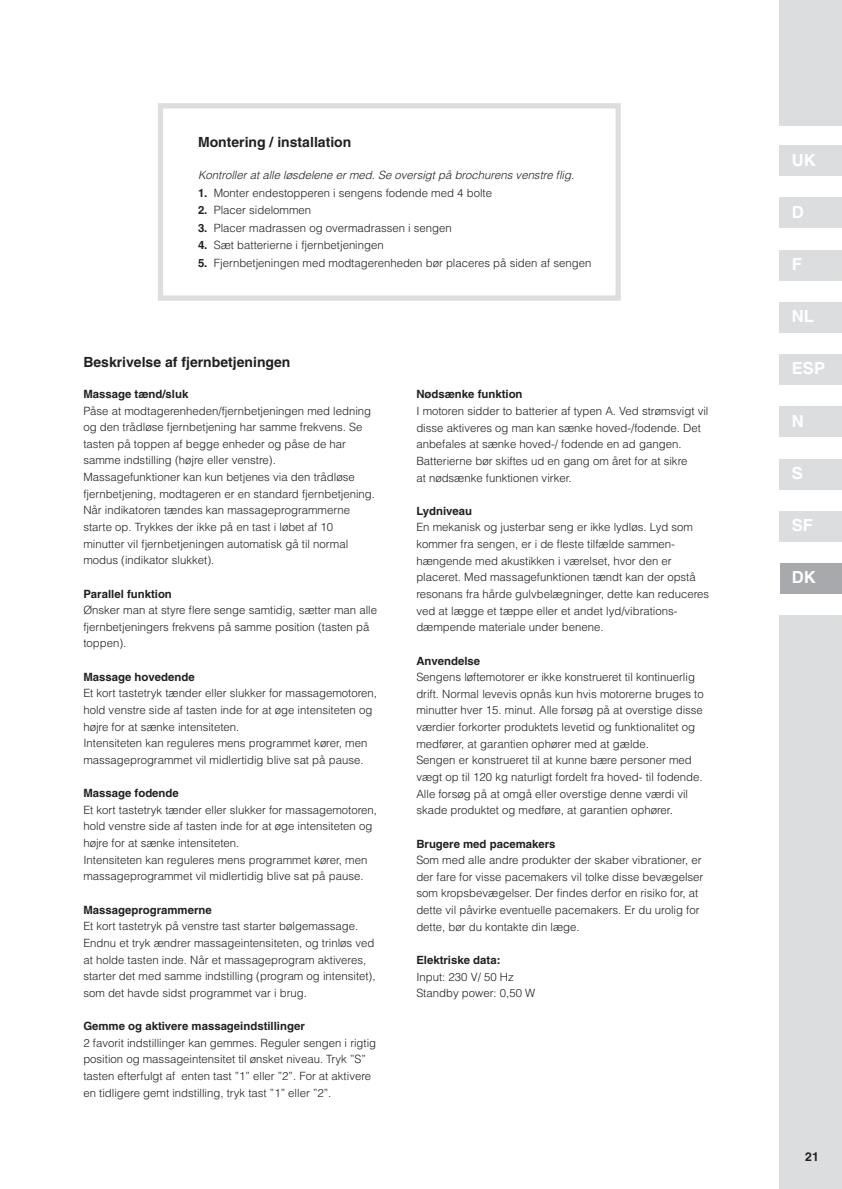
<style>
.page{position:relative;width:842px;height:1189px;background:#fff}
.page>*{position:absolute;margin:0;border:0;box-sizing:border-box;transform-origin:0 0}
.t1{font:700 16.62px "Helvetica";color:#fff}
.t2{font:700 14px "Helvetica";color:#231f20}
.t3{font:700 12.25px "Helvetica";color:#231f20}
.t4{font:300 11.38px/16.6px "Helvetica";color:#231f20}
.t5{font:700 11.38px "Helvetica";color:#231f20}
.t6{font:italic 300 11.38px "Helvetica";color:#231f20}
.s1{font-weight:700}
</style>
<div class="page">
<div style="left:780px;top:563px;width:61px;height:31px;background:#a8a9ad"></div>
<div style="left:779px;top:145px;width:62px;height:31px;background:#dcdddf"></div>
<div style="left:779px;top:198px;width:62px;height:30px;background:#dcdddf"></div>
<div style="left:779px;top:250px;width:62px;height:30px;background:#dcdddf"></div>
<div style="left:779px;top:302px;width:62px;height:31px;background:#dcdddf"></div>
<div style="left:779px;top:354px;width:62px;height:31px;background:#dcdddf"></div>
<div style="left:779px;top:406px;width:62px;height:31px;background:#dcdddf"></div>
<div style="left:779px;top:459px;width:62px;height:30px;background:#dcdddf"></div>
<div style="left:779px;top:511px;width:62px;height:31px;background:#dcdddf"></div>
<div style="left:779px;top:0;width:62px;height:126px;background:#dcdddf"></div>
<div style="left:779px;top:616px;width:62px;height:572px;background:#dcdddf"></div>
<div style="left:158px;top:103px;width:462px;height:198px;border:5px solid #dcdddf"></div>
<p class="t2" style="left:198px;top:134px;width:155px">Montering / installation</p>
<p class="t6" style="left:198px;top:168px;width:377px">Kontroller at alle løsdelene er med. Se oversigt på brochurens venstre flig.</p>
<p class="t4" style="left:198px;top:184px;width:295px"><span class="s1">1.</span> Monter endestopperen i sengens fodende med 4 bolte</p>
<p class="t4" style="left:198px;top:202px;width:115px"><span class="s1">2.</span> Placer sidelommen</p>
<p class="t4" style="left:198px;top:219px;width:255px"><span class="s1">3.</span> Placer madrassen og overmadrassen i sengen</p>
<p class="t4" style="left:198px;top:237px;width:187px"><span class="s1">4.</span> Sæt batterierne i fjernbetjeningen</p>
<p class="t4" style="left:198px;top:254px;width:395px"><span class="s1">5.</span> Fjernbetjeningen med modtagerenheden bør placeres på siden af sengen</p>
<p class="t2" style="left:83px;top:353px;width:208px">Beskrivelse af fjernbetjeningen</p>
<p class="t5" style="left:83px;top:387px;width:106px">Massage tænd/sluk</p>
<p class="t4" style="left:83px;top:402px;width:293px">Påse at modtagerenheden/fjernbetjeningen med ledning og den trådløse fjernbetjening har samme frekvens. Se tasten på toppen af begge enheder og påse de har samme indstilling (højre eller venstre).<br>Massagefunktioner kan kun betjenes via den trådløse fjernbetjening, modtageren er en standard fjernbetjening.<br>Når indikatoren tændes kan massageprogrammerne starte op. Trykkes der ikke på en tast i løbet af 10 minutter vil fjernbetjeningen automatisk gå til normal modus (indikator slukket).</p>
<p class="t5" style="left:83px;top:586px;width:90px">Parallel funktion</p>
<p class="t4" style="left:83px;top:601px;width:295px">Ønsker man at styre flere senge samtidig, sætter man alle fjernbetjeningers frekvens på samme position (tasten på toppen).</p>
<p class="t5" style="left:83px;top:669px;width:113px">Massage hovedende</p>
<p class="t4" style="left:83px;top:685px;width:295px">Et kort tastetryk tænder eller slukker for massagemotoren, hold venstre side af tasten inde for at øge intensiteten og højre for at sænke intensiteten.<br>Intensiteten kan reguleres mens programmet kører, men massageprogrammet vil midlertidig blive sat på pause.</p>
<p class="t5" style="left:83px;top:786px;width:97px">Massage fodende</p>
<p class="t4" style="left:83px;top:801px;width:295px">Et kort tastetryk tænder eller slukker for massagemotoren, hold venstre side af tasten inde for at øge intensiteten og højre for at sænke intensiteten.<br>Intensiteten kan reguleres mens programmet kører, men massageprogrammet vil midlertidig blive sat på pause.</p>
<p class="t5" style="left:83px;top:902px;width:130px">Massageprogrammerne</p>
<p class="t4" style="left:83px;top:917px;width:294px">Et kort tastetryk på venstre tast starter bølgemassage.<br>Endnu et tryk ændrer massageintensiteten, og trinløs ved at holde tasten inde. Når et massageprogram aktiveres, starter det med samme indstilling (program og intensitet), som det havde sidst programmet var i brug.</p>
<p class="t5" style="left:83px;top:1019px;width:223px">Gemme og aktivere massageindstillinger</p>
<p class="t4" style="left:83px;top:1034px;width:294px">2 favorit indstillinger kan gemmes. Reguler sengen i rigtig position og massageintensitet til ønsket niveau. Tryk ”S” tasten efterfulgt af enten tast ”1” eller ”2”. For at aktivere en tidligere gemt indstilling, tryk tast ”1” eller ”2”.</p>
<p class="t5" style="left:416px;top:387px;width:108px">Nødsænke funktion</p>
<p class="t4" style="left:416px;top:402px;width:293px">I motoren sidder to batterier af typen A. Ved strømsvigt vil disse aktiveres og man kan sænke hoved-/fodende. Det anbefales at sænke hoved-/ fodende en ad gangen.<br>Batterierne bør skiftes ud en gang om året for at sikre<br>at nødsænke funktionen virker.</p>
<p class="t5" style="left:416px;top:504px;width:57px">Lydniveau</p>
<p class="t4" style="left:416px;top:519px;width:294px">En mekanisk og justerbar seng er ikke lydløs. Lyd som kommer fra sengen, er i de fleste tilfælde sammen&shy;hængende med akustikken i værelset, hvor den er placeret. Med massagefunktionen tændt kan der opstå resonans fra hårde gulvbelægninger, dette kan reduceres ved at lægge et tæppe eller et andet lyd/vibrations&shy;dæmpende materiale under benene.</p>
<p class="t5" style="left:416px;top:653px;width:65px">Anvendelse</p>
<p class="t4" style="left:416px;top:668px;width:289px">Sengens løftemotorer er ikke konstrueret til kontinuerlig drift. Normal levevis opnås kun hvis motorerne bruges to minutter hver 15. minut. Alle forsøg på at overstige disse værdier forkorter produktets levetid og funktionalitet og medfører, at garantien ophører med at gælde.<br>Sengen er konstrueret til at kunne bære personer med vægt op til 120 kg naturligt fordelt fra hoved- til fodende.<br>Alle forsøg på at omgå eller overstige denne værdi vil skade produktet og medføre, at garantien ophører.</p>
<p class="t5" style="left:416px;top:836px;width:141px">Brugere med pacemakers</p>
<p class="t4" style="left:416px;top:851px;width:288px">Som med alle andre produkter der skaber vibrationer, er der fare for visse pacemakers vil tolke disse bevægelser som kropsbevægelser. Der findes derfor en risiko for, at dette vil påvirke eventuelle pacemakers. Er du urolig for dette, bør du kontakte din læge.</p>
<p class="t5" style="left:416px;top:953px;width:86px">Elektriske data:</p>
<p class="t4" style="left:416px;top:968px;width:120px">Input: 230 V/ 50 Hz<br>Standby power: 0,50 W</p>
<h1 class="t1" style="left:791px;top:150px;width:26px">UK</h1>
<h1 class="t1" style="left:791px;top:202px;width:14px">D</h1>
<h1 class="t1" style="left:791px;top:254px;width:12px">F</h1>
<h1 class="t1" style="left:791px;top:306px;width:24px">NL</h1>
<h1 class="t1" style="left:791px;top:358px;width:35px">ESP</h1>
<h1 class="t1" style="left:791px;top:410px;width:14px">N</h1>
<h1 class="t1" style="left:791px;top:463px;width:13px">S</h1>
<h1 class="t1" style="left:791px;top:515px;width:23px">SF</h1>
<h1 class="t1" style="left:791px;top:567px;width:26px">DK</h1>
<p class="t3" style="left:804px;top:1149px;width:15px">21</p>
</div>
